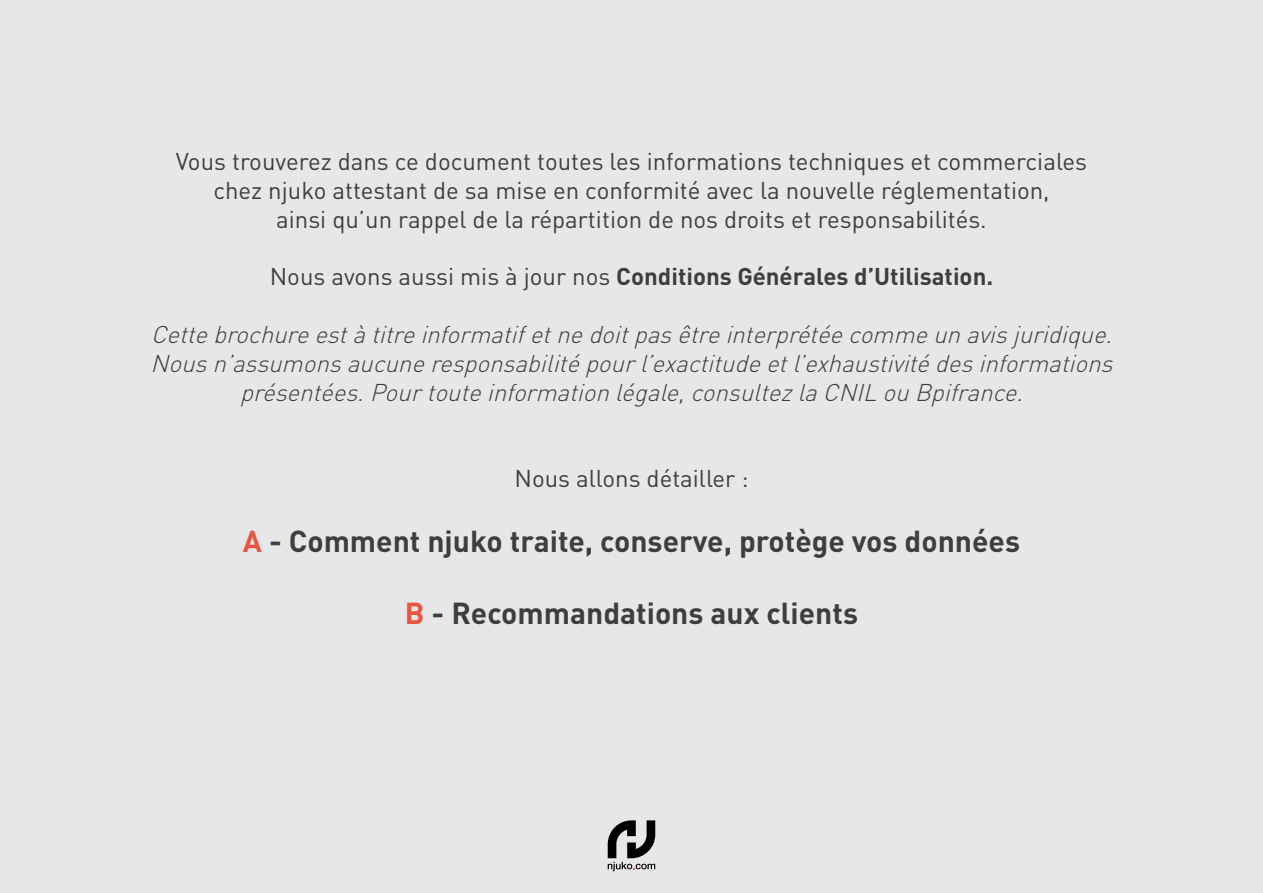
<style>
.page{position:relative;width:1263px;height:893px;background:#e6e7e9}
.page>*{position:absolute;margin:0;border:0;box-sizing:border-box;transform-origin:0 0}
.t1{font:700 30px "DIN Pro";color:#3e3e3f}
.t2{font:italic 300 24px/28.8px "DIN Pro";color:#3e3e3f;text-align:center}
.t3{font:24px "DIN Pro";color:#3e3e3f}
.t4{font:700 24px "DIN Pro";color:#3e3e3f}
.s1{font-weight:400}
.s2{color:#ea5440}
</style>
<div class="page">
<svg style="left:608px;top:820px;width:47px;height:51px"></svg>
<p class="t3" style="left:176px;top:145px;width:913px">Vous trouverez dans ce document toutes les informations techniques et commerciales</p>
<p class="t3" style="left:213px;top:174px;width:838px">chez njuko attestant de sa mise en conformité avec la nouvelle réglementation,</p>
<p class="t3" style="left:276px;top:203px;width:712px">ainsi qu’un rappel de la répartition de nos droits et responsabilités.</p>
<p class="t4" style="left:270px;top:260px;width:725px"><span class="s1">Nous avons aussi mis à jour nos</span> Conditions Générales d’Utilisation.</p>
<p class="t2" style="left:151px;top:319px;width:971px">Cettebrochureestàtitreinformatifetnedoitpasêtreinterprétéecommeunavisjuridique.<br>Nousn’assumonsaucuneresponsabilitépourl’exactitudeetl’exhaustivitédesinformations présentées.Pourtouteinformationlégale,consultezlaCNILouBpifrance.</p>
<p class="t3" style="left:514px;top:462px;width:235px">Nous allons détailler :</p>
<p class="t1" style="left:243px;top:521px;width:778px"><span class="s2">A</span> - Comment njuko traite, conserve, protège vos données</p>
<p class="t1" style="left:405px;top:593px;width:455px"><span class="s2">B</span> - Recommandations aux clients</p>
</div>
